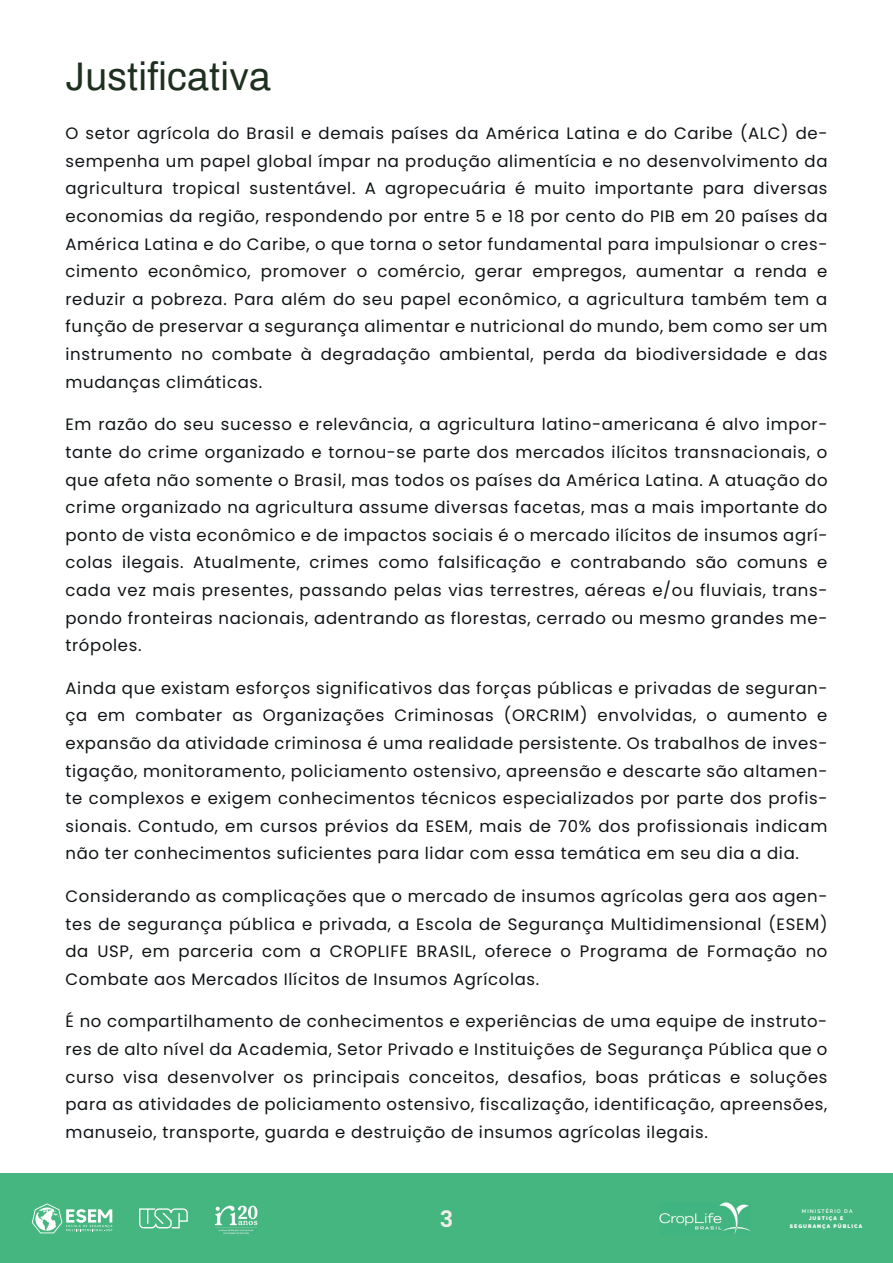
<style>
.page{position:relative;width:893px;height:1263px;background:#fff}
.page>*{position:absolute;margin:0;border:0;box-sizing:border-box;transform-origin:0 0}
.t1{font:39px "Archivo";letter-spacing:.01em;color:#1e2f1f}
.t2{font:600 22.5px "Poppins";color:#f4ede9}
.t3{font:16.5px/27.6px "Poppins";letter-spacing:.04em;color:#101315;text-align:justify}
.t4{font:900 5.25px "Rawline";letter-spacing:.2em;color:#fff}
.t5{font:600 5.25px "Rawline";letter-spacing:.2em;color:#fff}
</style>
<div class="page">
<div style="left:0;top:1174px;width:893px;height:89px;background:#46b680"></div>
<svg style="left:139px;top:1208px;width:49px;height:20px"></svg>
<img style="left:660px;top:1202px;width:90px;height:32px">
<svg style="left:32px;top:1203px;width:80px;height:30px"></svg>
<img style="left:215px;top:1206px;width:43px;height:28px">
<h1 class="t1" style="left:66px;top:48px;width:207px">Justificativa</h1>
<p class="t3" style="left:66px;top:120px;width:764px">O setor agrícola do Brasil e demais países da América Latina e do Caribe (ALC) de&shy;sempenha um papel global ímpar na produção alimentícia e no desenvolvimento da agricultura tropical sustentável. A agropecuária é muito importante para diversas economias da região, respondendo por entre 5 e 18 por cento do PIB em 20 países da América Latina e do Caribe, o que torna o setor fundamental para impulsionar o cres&shy;cimento econômico, promover o comércio, gerar empregos, aumentar a renda e reduzir a pobreza. Para além do seu papel econômico, a agricultura também tem a função de preservar a segurança alimentar e nutricional do mundo, bem como ser um instrumento no combate à degradação ambiental, perda da biodiversidade e das mudanças climáticas.</p>
<p class="t3" style="left:66px;top:411px;width:764px">Em razão do seu sucesso e relevância, a agricultura latino-americana é alvo impor&shy;tante do crime organizado e tornou-se parte dos mercados ilícitos transnacionais, o que afeta não somente o Brasil, mas todos os países da América Latina. A atuação do crime organizado na agricultura assume diversas facetas, mas a mais importante do ponto de vista econômico e de impactos sociais é o mercado ilícitos de insumos agrí&shy;colas ilegais. Atualmente, crimes como falsificação e contrabando são comuns e cada vez mais presentes, passando pelas vias terrestres, aéreas e/ou fluviais, trans&shy;pondo fronteiras nacionais, adentrando as florestas, cerrado ou mesmo grandes me&shy;trópoles.</p>
<p class="t3" style="left:66px;top:674px;width:763px">Ainda que existam esforços significativos das forças públicas e privadas de seguran&shy;ça em combater as Organizações Criminosas (ORCRIM) envolvidas, o aumento e expansão da atividade criminosa é uma realidade persistente. Os trabalhos de inves&shy;tigação, monitoramento, policiamento ostensivo, apreensão e descarte são altamen&shy;te complexos e exigem conhecimentos técnicos especializados por parte dos profis&shy;sionais. Contudo, em cursos prévios da ESEM, mais de 70% dos profissionais indicam não ter conhecimentos suficientes para lidar com essa temática em seu dia a dia.</p>
<p class="t3" style="left:66px;top:882px;width:763px">Considerando as complicações que o mercado de insumos agrícolas gera aos agen&shy;tes de segurança pública e privada, a Escola de Segurança Multidimensional (ESEM) da USP, em parceria com a CROPLIFE BRASIL, oferece o Programa de Formação no Combate aos Mercados Ilícitos de Insumos Agrícolas.</p>
<p class="t3" style="left:66px;top:1008px;width:763px">É no compartilhamento de conhecimentos e experiências de uma equipe de instruto&shy;res de alto nível da Academia, Setor Privado e Instituições de Segurança Pública que o curso visa desenvolver os principais conceitos, desafios, boas práticas e soluções para as atividades de policiamento ostensivo, fiscalização, identificação, apreensões, manuseio, transporte, guarda e destruição de insumos agrícolas ilegais.</p>
<h2 class="t2" style="left:440px;top:1206px;width:15px">3</h2>
<p class="t5" style="left:802px;top:1207px;width:52px">MINISTÉRIO DA</p>
<p class="t4" style="left:809px;top:1214px;width:36px">JUSTIÇA E</p>
<p class="t4" style="left:790px;top:1221px;width:74px">SEGURANÇA PÚBLICA</p>
</div>
